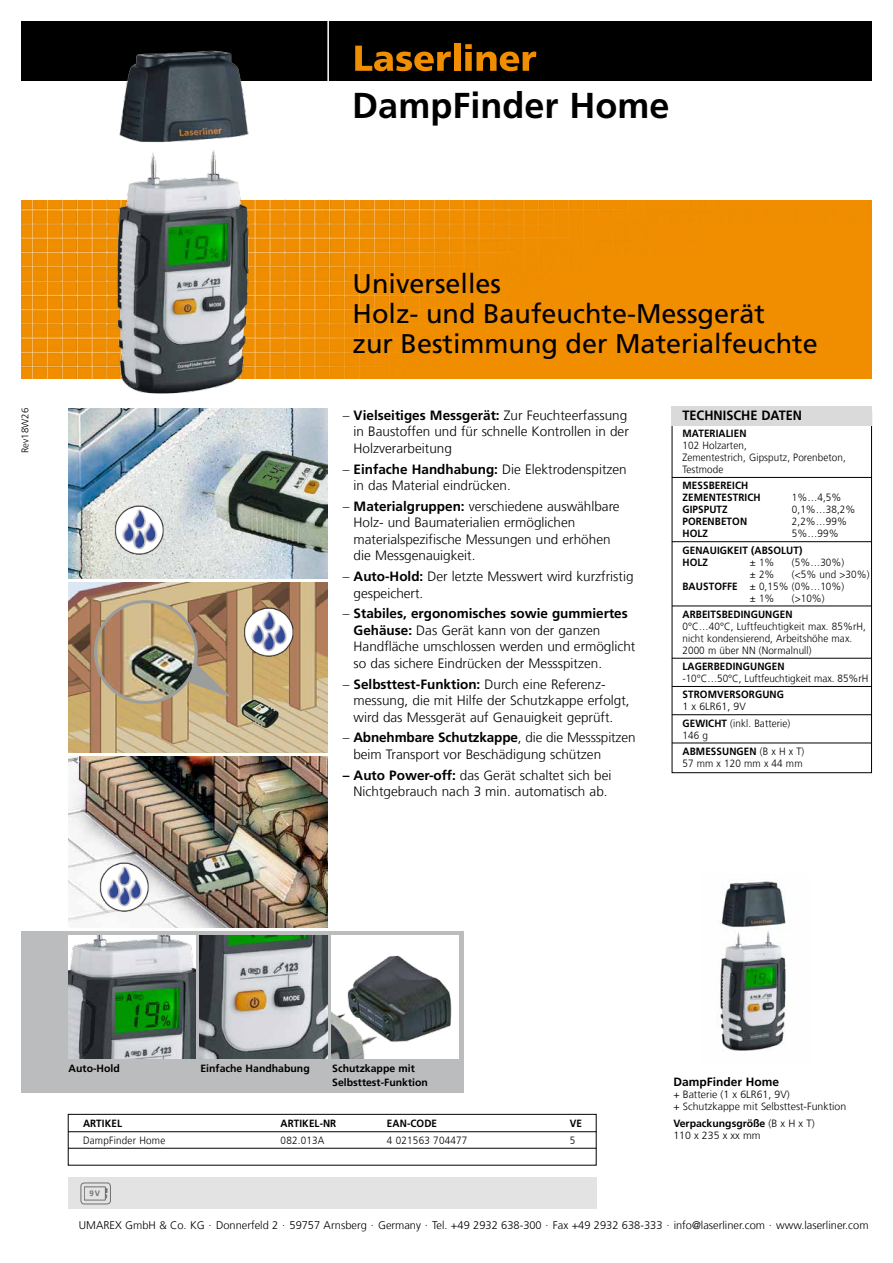
<style>
.page{position:relative;width:893px;height:1263px;background:#fff}
.page>*{position:absolute;margin:0;border:0;box-sizing:border-box;transform-origin:0 0}
.t1{font:700 36px "Frutiger LT Com";color:#000}
.t2{font:27px/30px "Frutiger LT Com";color:#000}
.t3{font:300 13.5px/16.5px "Frutiger LT Com";color:#000}
.t4{font:700 13.5px "Frutiger LT Com";color:#000;scale:.94 1}
.t5{font:700 12px "Frutiger LT Com";color:#000}
.t6{font:300 11.1px "Frutiger LT Com";color:#000}
.t7{font:300 10.5px/12px "Frutiger LT Com";letter-spacing:.01em;color:#000;scale:.94 1}
.t8{font:700 10.5px/12px "Frutiger LT Com";letter-spacing:.01em;color:#000;scale:.94 1}
.t9{font:300 10.5px/12px "Frutiger LT Com";letter-spacing:.01em;color:#000}
.t10{font:700 10.5px/13.5px "Frutiger LT Com";letter-spacing:.01em;color:#000}
.t11{font:300 9.6px "Frutiger LT Com";color:#000}
.t12{font:700 7.8px "Frutiger LT Com";color:#6f6f6e}
.s1{font-weight:700}
</style>
<div class="page">
<div style="left:21px;top:931px;width:442px;height:162px;background:#bbbcbd"></div>
<img style="left:68px;top:935px;width:128px;height:124px">
<img style="left:21px;top:200px;width:851px;height:178px">
<img style="left:200px;top:935px;width:127px;height:124px">
<div style="left:21px;top:21px;width:851px;height:60px;background:#000"></div>
<hr style="left:327px;top:20px;width:2px;height:62px;background:#fff">
<svg style="left:355px;top:46px;width:96px;height:25px"></svg>
<div style="left:454px;top:44px;width:6px;height:27px;background:#f08e00"></div>
<svg style="left:465px;top:44px;width:71px;height:27px"></svg>
<div style="left:68px;top:1178px;width:528px;height:31px;background:#e3e3e3"></div>
<svg style="left:84px;top:1187px;width:23px;height:13px"></svg>
<div style="left:81px;top:1183px;width:30px;height:21px;border:1px solid #6f6f6e;border-radius:3px"></div>
<img style="left:76px;top:50px;width:210px;height:344px">
<img style="left:68px;top:583px;width:259px;height:170px">
<img style="left:68px;top:757px;width:259px;height:170px">
<img style="left:68px;top:408px;width:259px;height:170px">
<img style="left:111px;top:501px;width:58px;height:57px">
<img style="left:240px;top:603px;width:58px;height:57px">
<img style="left:96px;top:858px;width:58px;height:57px">
<img style="left:719px;top:881px;width:67px;height:170px">
<div style="left:332px;top:935px;width:127px;height:124px;background:#fff"></div>
<img style="left:332px;top:955px;width:120px;height:104px">
<img style="left:95px;top:602px;width:101px;height:100px;border-radius:50px">
<div style="left:94px;top:600px;width:104px;height:104px;border:3px solid #9c9d9d;border-radius:50%"></div>
<svg style="left:187px;top:663px;width:44px;height:34px"></svg>
<div style="left:672px;top:411px;width:200px;height:362px;border:1px solid #000"></div>
<div style="left:672px;top:406px;width:200px;height:19px;background:#dadada"></div>
<hr style="left:672px;top:477px;width:200px;height:1px;background:#000">
<hr style="left:672px;top:541px;width:200px;height:1px;background:#000">
<hr style="left:672px;top:606px;width:200px;height:1px;background:#000">
<hr style="left:672px;top:658px;width:200px;height:1px;background:#000">
<hr style="left:672px;top:686px;width:200px;height:1px;background:#000">
<hr style="left:672px;top:714px;width:200px;height:1px;background:#000">
<hr style="left:672px;top:743px;width:200px;height:1px;background:#000">
<div style="left:68px;top:1114px;width:528px;height:51px;border:1px solid #000"></div>
<hr style="left:68px;top:1131px;width:528px;height:1px;background:#000">
<hr style="left:68px;top:1148px;width:528px;height:1px;background:#000">
<p class="t11" style="left:20px;top:453px;width:47px;rotate:-90deg">Rev18W26</p>
<h1 class="t1" style="left:352px;top:84px;width:319px">DampFinder Home</h1>
<h2 class="t2" style="left:353px;top:268px;width:467px">Universelles<br>Holz- und Baufeuchte-Messgerät<br>zur Bestimmung der Materialfeuchte</h2>
<p class="t3" style="left:354px;top:407px;width:277px;text-indent:-11px">– <span class="s1">Vielseitiges Messgerät:</span> Zur Feuchteerfassung in Baustoffen und für schnelle Kontrollen in der<br>Holzverarbeitung</p>
<p class="t3" style="left:354px;top:461px;width:275px;text-indent:-11px">– <span class="s1">Einfache Handhabung:</span> Die Elektrodenspitzen in das Material eindrücken.</p>
<p class="t3" style="left:354px;top:498px;width:268px;text-indent:-11px">– <span class="s1">Materialgruppen:</span> verschiedene auswählbare Holz- und Baumaterialien ermöglichen materialspezifische Messungen und erhöhen die Messgenauigkeit.</p>
<p class="t3" style="left:354px;top:568px;width:281px;text-indent:-11px">– <span class="s1">Auto-Hold:</span> Der letzte Messwert wird kurzfristig gespeichert.</p>
<p class="t3" style="left:354px;top:605px;width:283px;text-indent:-11px">– <span class="s1">Stabiles, ergonomisches sowie gummiertes Gehäuse:</span> Das Gerät kann von der ganzen Handfläche umschlossen werden und ermöglicht so das sichere Eindrücken der Messspitzen.</p>
<p class="t3" style="left:354px;top:676px;width:278px;text-indent:-11px">– <span class="s1">Selbsttest-Funktion:</span> Durch eine Referenz&shy;messung, die mit Hilfe der Schutzkappe erfolgt, wird das Messgerät auf Genauigkeit geprüft.</p>
<p class="t3" style="left:353px;top:729px;width:284px;text-indent:-11px">– <span class="s1">Abnehmbare Schutzkappe</span>, die die Messspitzen beim Transport vor Beschädigung schützen</p>
<p class="t3" style="left:343px;top:767px;width:270px;text-align:center"><span class="s1">– Auto Power-off:</span> das Gerät schaltet sich bei<br>Nichtgebrauch nach 3 min. automatisch ab.</p>
<p class="t4" style="left:682px;top:408px;width:129px">TECHNISCHE DATEN</p>
<p class="t8" style="left:682px;top:427px;width:70px">MATERIALIEN</p>
<p class="t7" style="left:682px;top:439px;width:175px">102 Holzarten,<br>Zementestrich, Gipsputz, Porenbeton,<br>Testmode</p>
<p class="t8" style="left:682px;top:480px;width:85px">MESSBEREICH<br>ZEMENTESTRICH</p>
<p class="t7" style="left:792px;top:492px;width:54px">1%…4,5%</p>
<p class="t8" style="left:682px;top:504px;width:50px">GIPSPUTZ</p>
<p class="t7" style="left:792px;top:504px;width:69px">0,1%…38,2%</p>
<p class="t8" style="left:682px;top:516px;width:70px">PORENBETON</p>
<p class="t7" style="left:792px;top:516px;width:60px">2,2%…99%</p>
<p class="t8" style="left:682px;top:528px;width:29px">HOLZ</p>
<p class="t7" style="left:792px;top:528px;width:51px">5%…99%</p>
<p class="t8" style="left:682px;top:544px;width:129px">GENAUIGKEIT (ABSOLUT)<br>HOLZ</p>
<p class="t7" style="left:750px;top:556px;width:28px">± 1%</p>
<p class="t7" style="left:792px;top:556px;width:57px">(5%…30%)</p>
<p class="t7" style="left:750px;top:568px;width:28px">± 2%</p>
<p class="t7" style="left:792px;top:568px;width:84px">(&lt;5% und &gt;30%)</p>
<p class="t7" style="left:682px;top:580px;width:174px"><span class="s1">BAUSTOFFE</span> ± 0,15% (0%…10%)</p>
<p class="t7" style="left:750px;top:592px;width:28px">± 1%</p>
<p class="t7" style="left:792px;top:592px;width:36px">(&gt;10%)</p>
<p class="t8" style="left:682px;top:608px;width:119px">ARBEITSBEDINGUNGEN</p>
<p class="t7" style="left:682px;top:620px;width:197px">0°C…40°C, Luftfeuchtigkeit max. 85%rH, nicht kondensierend, Arbeitshöhe max.<br>2000 m über NN (Normalnull)</p>
<p class="t8" style="left:682px;top:660px;width:110px">LAGERBEDINGUNGEN</p>
<p class="t7" style="left:682px;top:672px;width:199px">-10°C…50°C, Luftfeuchtigkeit max. 85%rH</p>
<p class="t8" style="left:682px;top:689px;width:109px">STROMVERSORGUNG</p>
<p class="t9" style="left:682px;top:699px;width:109px;line-height:16.2px">1 x 6LR61, 9V<br><span class="s1">GEWICHT</span> (inkl. Batterie)</p>
<p class="t7" style="left:682px;top:727px;width:131px;line-height:16.2px">146 g<br><span class="s1">ABMESSUNGEN</span> (B x H x T)</p>
<p class="t7" style="left:682px;top:757px;width:129px">57 mm x 120 mm x 44 mm</p>
<p class="t10" style="left:69px;top:1062px;width:53px">Auto-Hold</p>
<p class="t10" style="left:200px;top:1062px;width:111px">Einfache Handhabung</p>
<p class="t10" style="left:332px;top:1062px;width:97px">Schutzkappe mit<br>Selbsttest-Funktion</p>
<p class="t8" style="left:83px;top:1118px;width:43px">ARTIKEL</p>
<p class="t8" style="left:281px;top:1118px;width:61px">ARTIKEL-NR</p>
<p class="t8" style="left:387px;top:1118px;width:55px">EAN-CODE</p>
<p class="t8" style="left:570px;top:1118px;width:14px">VE</p>
<p class="t7" style="left:83px;top:1134px;width:89px">DampFinder Home</p>
<p class="t7" style="left:281px;top:1134px;width:48px">082.013A</p>
<p class="t7" style="left:387px;top:1134px;width:87px">4 021563 704477</p>
<p class="t7" style="left:570px;top:1134px;width:7px">5</p>
<p class="t5" style="left:673px;top:1075px;width:107px">DampFinder Home</p>
<p class="t9" style="left:673px;top:1089px;width:174px">+ Batterie (1 x 6LR61, 9V)<br>+ Schutzkappe mit Selbsttest-Funktion</p>
<p class="t9" style="left:673px;top:1117px;width:143px"><span class="s1">Verpackungsgröße</span> (B x H x T)<br>110 x 235 x xx mm</p>
<p class="t12" style="left:90px;top:1189px;width:12px">9V</p>
<p class="t6" style="left:79px;top:1218px;width:791px">UMAREX GmbH &amp; Co. KG . Donnerfeld 2 . 59757 Arnsberg . Germany . Tel. +49 2932 638-300 . Fax +49 2932 638-333 . info@laserliner.com . www.laserliner.com</p>
</div>
